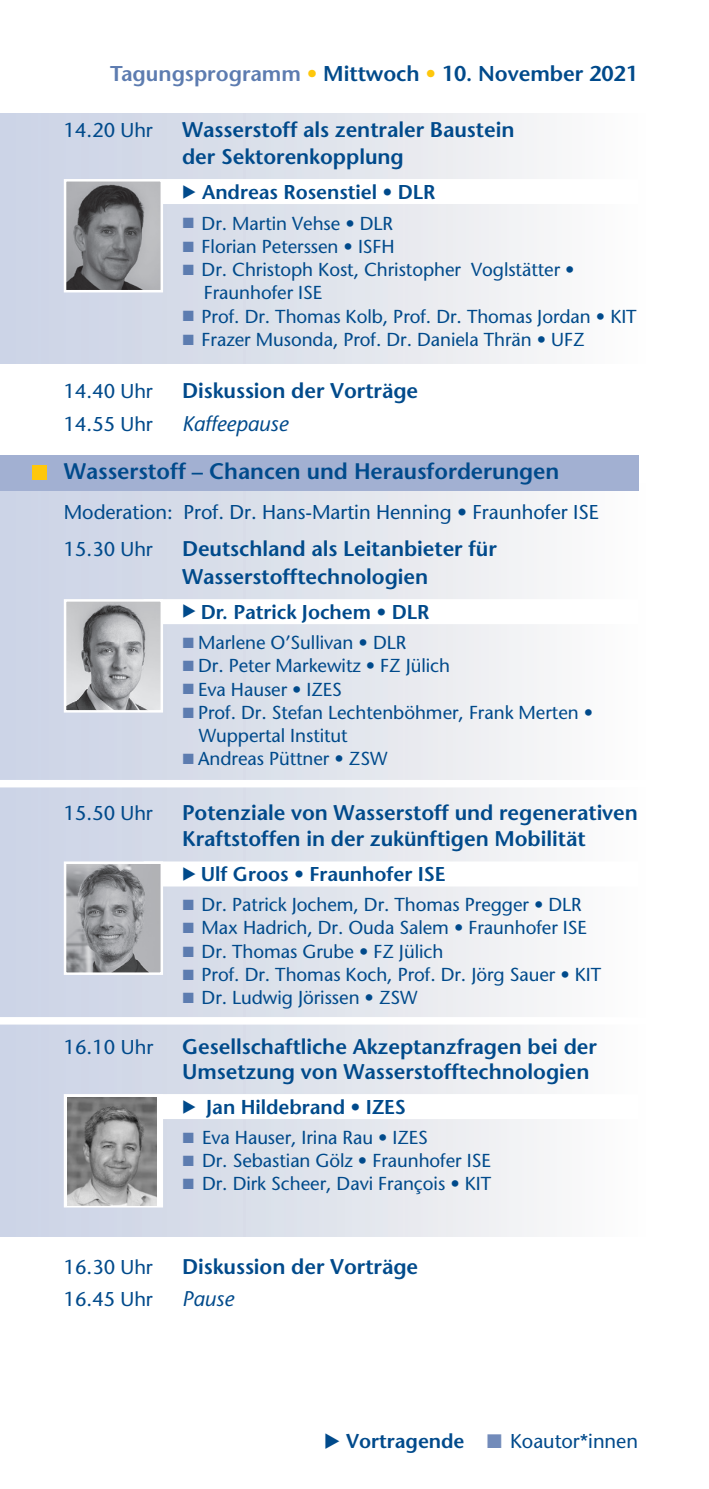
<style>
.page{position:relative;width:709px;height:1489px;background:#fff}
.page>*{position:absolute;margin:0;border:0;box-sizing:border-box;transform-origin:0 0}
.t1{font:600 22.5px "Stone Sans";letter-spacing:-.005em;color:#004a8b}
.t2{font:600 21.5px "Stone Sans";letter-spacing:-.005em;color:#004a8b}
.t3{font:600 21.25px/27.5px "Stone Sans";letter-spacing:-.005em;color:#004a8b}
.t4{font:italic 21.25px "Stone Sans";letter-spacing:-.005em;color:#004a8b}
.t5{font:20px/37.5px "Stone Sans";letter-spacing:-.005em;color:#004a8b}
.t6{font:600 20px "Stone Sans";letter-spacing:-.005em;color:#004a8b}
.t7{font:18.75px/23.2px "Stone Sans";letter-spacing:-.005em;color:#004a8b}
.s1{color:#5d7cb0}
.s2{color:#fec70c}
.s3{font-family:"Pi European Three";font-weight:400;font-size:17.5px}
.s4{font-family:"Pi European Three";font-size:15px;color:#5d7cb0}
.s5{font-family:"Pi European Three"}
.s6{font-weight:600}
.s7{font-family:"Pi European Three";color:#728bba}
</style>
<div class="page">
<div style="left:0;top:113px;width:645px;height:251px;background:linear-gradient(to right,#c8d0e3,#fcfbf9)"></div>
<div style="left:0;top:484px;width:645px;height:752px;background:linear-gradient(to right,#c8d0e3,#fcfbf9)"></div>
<div style="left:0;top:780px;width:709px;height:7px;background:#fff"></div>
<div style="left:0;top:1017px;width:709px;height:7px;background:#fff"></div>
<div style="left:144px;top:179px;width:494px;height:25px;background:#fff"></div>
<img style="left:67px;top:182px;width:93px;height:107px">
<div style="left:64px;top:179px;width:99px;height:113px;border:2px solid #fff"></div>
<div style="left:0;top:455px;width:638px;height:36px;background:#a2b0d2"></div>
<div style="left:32px;top:465px;width:14px;height:14px;background:#fec70c"></div>
<div style="left:144px;top:861px;width:494px;height:25px;background:#fff"></div>
<img style="left:67px;top:864px;width:93px;height:107px">
<div style="left:64px;top:861px;width:99px;height:113px;border:2px solid #fff"></div>
<div style="left:144px;top:1093px;width:494px;height:25px;background:#fff"></div>
<div style="left:65px;top:1095px;width:97px;height:111px;background:#fff"></div>
<div style="left:64px;top:1093px;width:99px;height:114px;border:2px solid #fff"></div>
<div style="left:144px;top:599px;width:494px;height:25px;background:#fff"></div>
<img style="left:67px;top:602px;width:93px;height:107px">
<div style="left:64px;top:599px;width:99px;height:113px;border:2px solid #fff"></div>
<img style="left:67px;top:1097px;width:90px;height:108px">
<p class="t2" style="left:110px;top:60px;width:529px"><span class="s1">Tagungsprogramm</span> <span class="s2">•</span> Mittwoch <span class="s2">•</span> 10. November 2021</p>
<p class="t5" style="left:64px;top:111px;width:91px">14.20 Uhr</p>
<p class="t3" style="left:182px;top:115px;width:334px">Wasserstoff als zentraler Baustein der Sektorenkopplung</p>
<p class="t6" style="left:182px;top:180px;width:255px"><span class="s3">E</span> Andreas Rosenstiel • DLR</p>
<p class="t7" style="left:182px;top:211px;width:212px"><span class="s4">L</span> Dr. Martin Vehse • DLR</p>
<p class="t7" style="left:182px;top:234px;width:214px"><span class="s4">L</span> Florian Peterssen • ISFH</p>
<p class="t7" style="left:182px;top:258px;width:394px"><span class="s4">L</span> Dr. Christoph Kost, Christopher Voglstätter •</p>
<p class="t7" style="left:204px;top:281px;width:120px">Fraunhofer ISE</p>
<p class="t7" style="left:182px;top:304px;width:456px"><span class="s4">L</span> Prof. Dr. Thomas Kolb, Prof. Dr. Thomas Jordan • KIT</p>
<p class="t7" style="left:182px;top:327px;width:404px"><span class="s4">L</span> Frazer Musonda, Prof. Dr. Daniela Thrän • UFZ</p>
<p class="t5" style="left:64px;top:372px;width:91px">14.40 Uhr</p>
<p class="t3" style="left:182px;top:377px;width:238px">Diskussion der Vorträge</p>
<p class="t5" style="left:64px;top:405px;width:91px">14.55 Uhr</p>
<p class="t4" style="left:182px;top:410px;width:108px">Kaffeepause</p>
<p class="t1" style="left:64px;top:457px;width:497px">Wasserstoff – Chancen und Herausforderungen</p>
<p class="t5" style="left:64px;top:492px;width:536px">Moderation: Prof. Dr. Hans-Martin Henning • Fraunhofer ISE<br>15.30 Uhr</p>
<p class="t3" style="left:182px;top:534px;width:316px">Deutschland als Leitanbieter für<br>Wasserstofftechnologien</p>
<p class="t6" style="left:182px;top:599px;width:249px"><span class="s3">E</span> Dr. Patrick Jochem • DLR</p>
<p class="t7" style="left:182px;top:630px;width:225px"><span class="s4">L</span> Marlene O’Sullivan • DLR</p>
<p class="t7" style="left:182px;top:654px;width:269px"><span class="s4">L</span> Dr. Peter Markewitz • FZ Jülich</p>
<p class="t7" style="left:182px;top:677px;width:161px"><span class="s4">L</span> Eva Hauser • IZES</p>
<p class="t7" style="left:182px;top:700px;width:412px"><span class="s4">L</span> Prof. Dr. Stefan Lechtenböhmer, Frank Merten •</p>
<p class="t7" style="left:199px;top:723px;width:150px">Wuppertal Institut</p>
<p class="t7" style="left:182px;top:747px;width:207px"><span class="s4">L</span> Andreas Püttner • ZSW</p>
<p class="t5" style="left:64px;top:794px;width:91px">15.50 Uhr</p>
<p class="t3" style="left:182px;top:799px;width:457px;line-height:25.5px">Potenziale von Wasserstoff und regenerativen<br>Kraftstoffen in der zukünftigen Mobilität</p>
<p class="t6" style="left:182px;top:861px;width:265px"><span class="s3">E</span> Ulf Groos • Fraunhofer ISE</p>
<p class="t7" style="left:182px;top:892px;width:420px"><span class="s4">L</span> Dr. Patrick Jochem, Dr. Thomas Pregger • DLR<br><span class="s4">L</span> Max Hadrich, Dr. Ouda Salem • Fraunhofer ISE <span class="s4">L</span> Dr. Thomas Grube • FZ Jülich<br><span class="s4">L</span> Prof. Dr. Thomas Koch, Prof. Dr. Jörg Sauer • KIT <span class="s4">L</span> Dr. Ludwig Jörissen • ZSW</p>
<p class="t5" style="left:64px;top:1028px;width:91px">16.10 Uhr</p>
<p class="t3" style="left:182px;top:1034px;width:416px;line-height:25px">Gesellschaftliche Akzeptanzfragen bei der<br>Umsetzung von Wasserstofftechnologien</p>
<p class="t6" style="left:182px;top:1095px;width:225px"><span class="s3">E</span> Jan Hildebrand • IZES</p>
<p class="t7" style="left:182px;top:1125px;width:310px"><span class="s4">L</span> Eva Hauser, Irina Rau • IZES<br><span class="s4">L</span> Dr. Sebastian Gölz • Fraunhofer ISE<br><span class="s4">L</span> Dr. Dirk Scheer, Davi François • KIT</p>
<p class="t5" style="left:64px;top:1247px;width:91px">16.30 Uhr</p>
<p class="t3" style="left:182px;top:1252px;width:238px">Diskussion der Vorträge</p>
<p class="t5" style="left:64px;top:1280px;width:91px">16.45 Uhr</p>
<p class="t4" style="left:182px;top:1285px;width:53px">Pause</p>
<p class="t5" style="left:324px;top:1422px;width:315px"><span class="s5">E</span> <span class="s6">Vortragende</span> <span class="s7">L</span> Koautor*innen</p>
</div>
